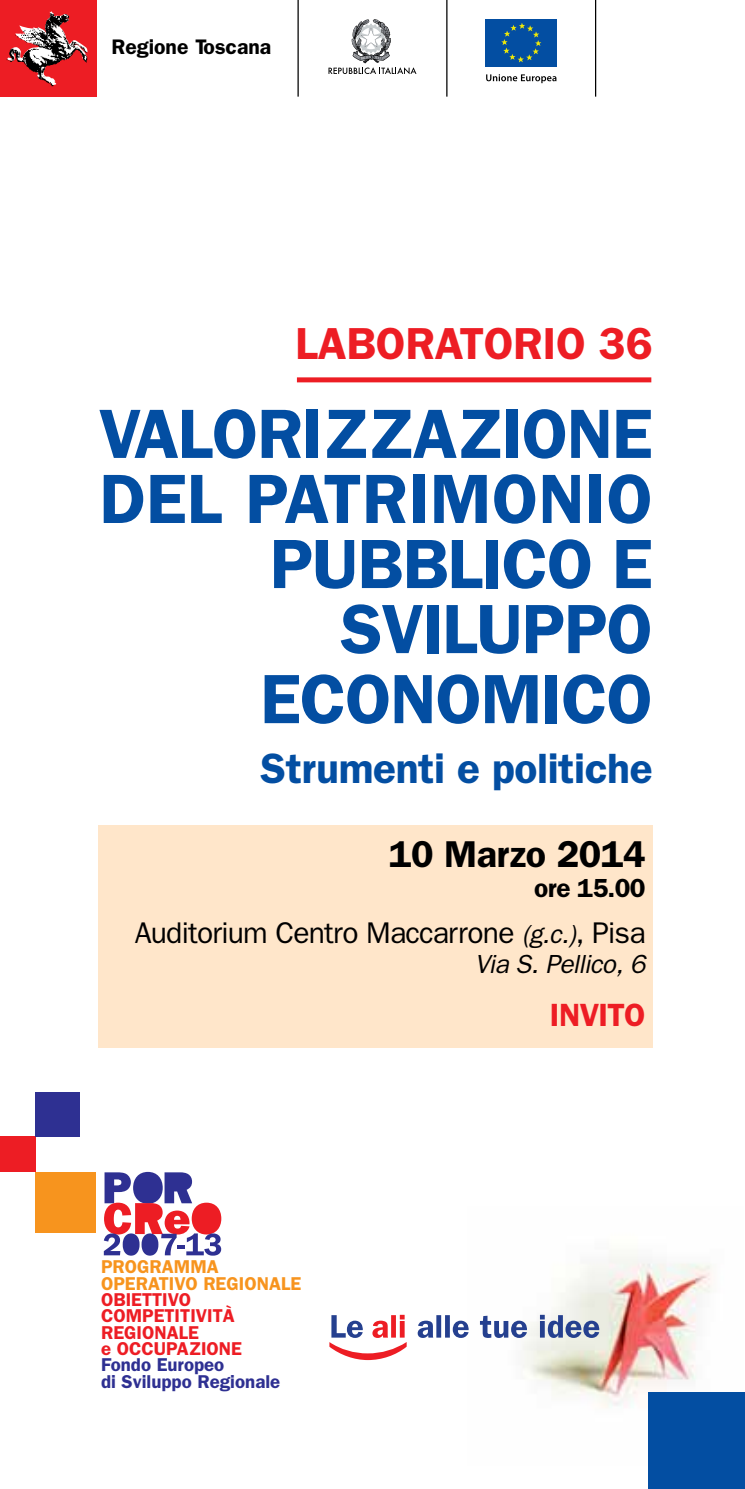
<style>
.page{position:relative;width:745px;height:1489px;background:#fff}
.page>*{position:absolute;margin:0;border:0;box-sizing:border-box;transform-origin:0 0}
.t1{font:90px "Franklin Gothic";color:#ed1d24}
.t2{font:600 70px/66.2px "Franklin Gothic";letter-spacing:-.015em;color:#034ea2;text-align:right}
.t3{font:600 45px "Franklin Gothic";letter-spacing:-.005em;color:#ed1d24}
.t4{font:600 42.5px "Franklin Gothic";letter-spacing:-.01em;color:#034ea2}
.t5{font:600 37.5px "Franklin Gothic";letter-spacing:-.01em;color:#000}
.t6{font:600 32.25px "Franklin Gothic";color:#ed1d24}
.t7{font:30px "Franklin Gothic";letter-spacing:-.025em;color:#000}
.t8{font:italic 26.25px "Franklin Gothic";letter-spacing:-.025em;color:#000}
.t9{font:600 26.25px "Franklin Gothic";color:#000}
.t10{font:600 21px "Franklin Gothic";color:#000}
.t11{font:600 18.75px/16.2px "Franklin Gothic";color:#ed1d24}
.t12{font:600 18.75px/16.2px "Franklin Gothic";color:#2e3092}
.t13{font:600 18.75px/16.2px "Franklin Gothic";color:#f7941e}
.s1{font-style:italic;font-size:26.25px}
</style>
<div class="page">
<div style="left:0;top:0;width:96px;height:97px;background:#ed1d24"></div>
<img style="left:6px;top:11px;width:82px;height:76px">
<div style="left:485px;top:19px;width:71px;height:48px;background:#034ea2"></div>
<svg style="left:501px;top:23px;width:40px;height:39px"></svg>
<svg style="left:486px;top:74px;width:70px;height:9px"></svg>
<svg style="left:328px;top:19px;width:88px;height:55px"></svg>
<hr style="left:297px;top:0;width:1px;height:97px;background:#000">
<hr style="left:446px;top:0;width:1px;height:97px;background:#000">
<hr style="left:594px;top:0;width:2px;height:97px;background:#000">
<img style="left:484px;top:1254px;width:227px;height:154px">
<svg style="left:417px;top:1314px;width:182px;height:23px"></svg>
<svg style="left:372px;top:1314px;width:32px;height:23px"></svg>
<svg style="left:331px;top:1315px;width:31px;height:22px"></svg>
<svg style="left:104px;top:1172px;width:117px;height:83px"></svg>
<div style="left:35px;top:1171px;width:61px;height:61px;background:#f7941e"></div>
<div style="left:0;top:1136px;width:35px;height:35px;background:#ed1d24"></div>
<div style="left:35px;top:1091px;width:45px;height:45px;background:#2e3092"></div>
<div style="left:648px;top:1392px;width:96px;height:96px;background:#034ea2"></div>
<div style="left:98px;top:825px;width:554px;height:222px;background:#ffe6ca"></div>
<div style="left:297px;top:377px;width:354px;height:5px;background:#ed1d24"></div>
<p class="t10" style="left:111px;top:34px;width:161px">REGIONE TOSCANA</p>
<p class="t3" style="left:295px;top:316px;width:358px">LABORATORIO 36</p>
<p class="t2" style="left:99px;top:399px;width:555px">VALORIZZAZIONE<br>DEL PATRIMONIO<br>PUBBLICO E<br>SVILUPPO<br>ECONOMICO</p>
<p class="t4" style="left:260px;top:743px;width:393px">STRUMENTI E POLITICHE</p>
<p class="t5" style="left:388px;top:832px;width:258px">10 MARZO 2014</p>
<p class="t9" style="left:534px;top:872px;width:113px">ORE 15.00</p>
<p class="t7" style="left:135px;top:916px;width:512px">Auditorium Centro Maccarrone <span class="s1">(g.c.)</span>, Pisa</p>
<p class="t8" style="left:474px;top:949px;width:172px">Via S. Pellico, 6</p>
<p class="t6" style="left:549px;top:995px;width:64px">INVITO</p>
<p class="t13" style="left:101px;top:1258px;width:201px">PROGRAMMA<br>OPERATIVO REGIONALE</p>
<p class="t11" style="left:101px;top:1290px;width:142px">OBIETTIVO<br>COMPETITIVITÀ<br>REGIONALE<br>E OCCUPAZIONE</p>
<p class="t12" style="left:101px;top:1356px;width:181px">FONDO EUROPEO<br>DI SVILUPPO REGIONALE</p>
<p class="t1" style="left:309px;top:1364px;width:29px;rotate:-90deg">(</p>
</div>
